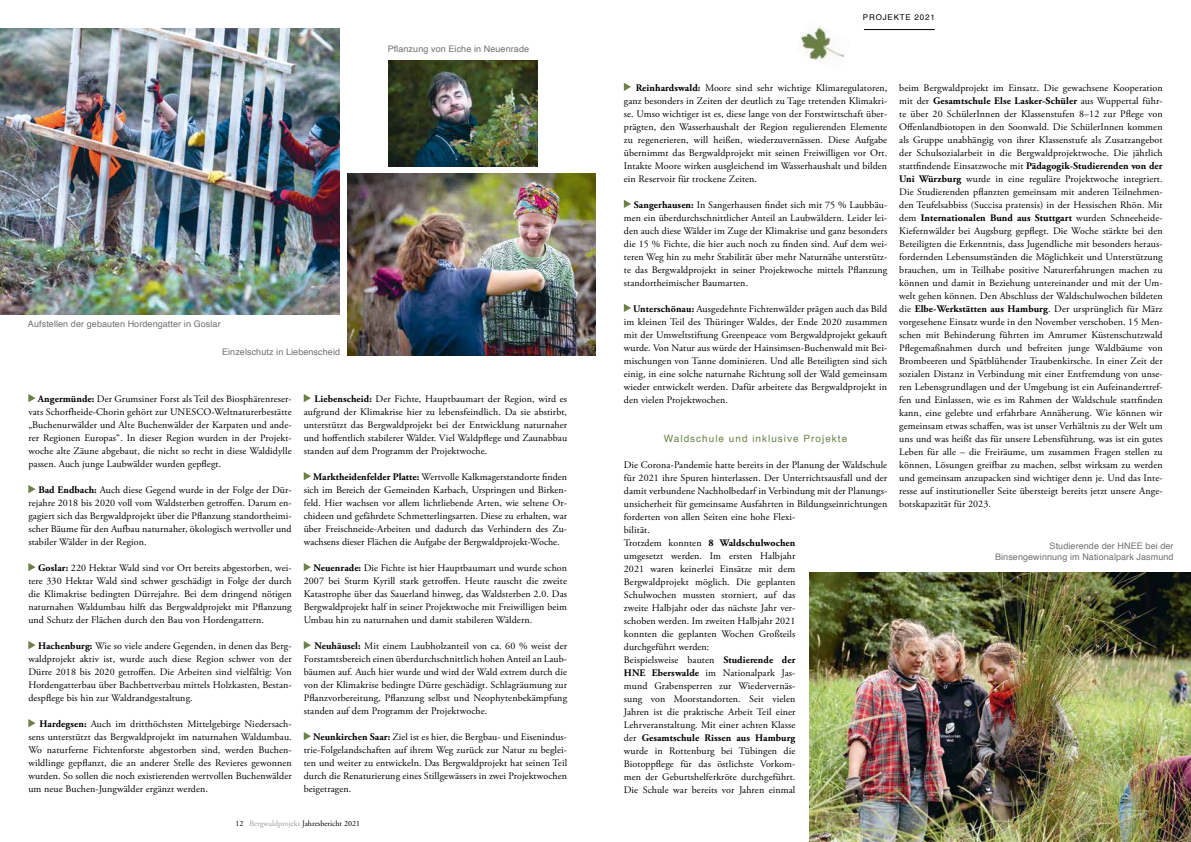
<style>
.page{position:relative;width:1191px;height:842px;background:#fff}
.page>*{position:absolute;margin:0;border:0;box-sizing:border-box;transform-origin:0 0}
.t1{font:10px/13px "Adobe Garamond Pro";letter-spacing:.01em;color:#000;text-align:justify}
.t2{font:10px "Helvetica";letter-spacing:.1em;color:#6b8147}
.t3{font:9px/11px "Helvetica";letter-spacing:.01em;color:#706f6f;text-align:right}
.t4{font:8px "Adobe Garamond";color:#000}
.t5{font:8px "Helvetica";letter-spacing:.1em;color:#000}
.s1{font-weight:700}
.s2{color:#9d9d9c}
</style>
<div class="page">
<svg style="left:28px;top:394px;width:8px;height:8px"></svg>
<svg style="left:28px;top:485px;width:8px;height:8px"></svg>
<svg style="left:28px;top:563px;width:8px;height:8px"></svg>
<svg style="left:28px;top:641px;width:8px;height:8px"></svg>
<svg style="left:28px;top:719px;width:8px;height:8px"></svg>
<img style="left:800px;top:26px;width:45px;height:38px">
<hr style="left:864px;top:29px;width:70px;height:1px;background:#000">
<svg style="left:624px;top:83px;width:7px;height:8px"></svg>
<svg style="left:624px;top:200px;width:7px;height:8px"></svg>
<svg style="left:624px;top:304px;width:7px;height:8px"></svg>
<img style="left:0;top:29px;width:340px;height:285px">
<img style="left:388px;top:60px;width:150px;height:107px">
<img style="left:347px;top:174px;width:249px;height:181px">
<svg style="left:304px;top:394px;width:7px;height:8px"></svg>
<svg style="left:304px;top:472px;width:7px;height:8px"></svg>
<svg style="left:304px;top:563px;width:7px;height:8px"></svg>
<svg style="left:304px;top:641px;width:7px;height:8px"></svg>
<svg style="left:304px;top:732px;width:7px;height:8px"></svg>
<img style="left:809px;top:572px;width:382px;height:270px">
<p class="t3" style="left:388px;top:44px;width:143px">Pflanzung von Eiche in Neuenrade</p>
<p class="t3" style="left:28px;top:319px;width:194px">Aufstellen der gebauten Hordengatter in Goslar</p>
<p class="t3" style="left:222px;top:346px;width:119px">Einzelschutz in Liebenscheid</p>
<p class="t1" style="left:28px;top:393px;width:265px;text-indent:10px"><span class="s1">Angermünde:</span> Der Grumsiner Forst als Teil des Biosphärenreser&shy;vats Schorfheide-Chorin gehört zur UNESCO-Weltnaturerbestätte „Buchenurwälder und Alte Buchenwälder der Karpaten und ande&shy;rer Regionen Europas“. In dieser Region wurden in der Projekt&shy;woche alte Zäune abgebaut, die nicht so recht in diese Waldidylle passen. Auch junge Laubwälder wurden gepflegt.</p>
<p class="t1" style="left:28px;top:484px;width:265px;text-indent:10px"><span class="s1">Bad Endbach:</span> Auch diese Gegend wurde in der Folge der Dür&shy;rejahre 2018 bis 2020 voll vom Waldsterben getroffen. Darum en&shy;gagiert sich das Bergwaldprojekt über die Pflanzung standortheimi&shy;scher Bäume für den Aufbau naturnaher, ökologisch wertvoller und stabiler Wälder in der Region.</p>
<p class="t1" style="left:28px;top:562px;width:265px;text-indent:10px"><span class="s1">Goslar:</span> 220 Hektar Wald sind vor Ort bereits abgestorben, wei&shy;tere 330 Hektar Wald sind schwer geschädigt in Folge der durch die Klimakrise bedingten Dürrejahre. Bei dem dringend nötigen naturnahen Waldumbau hilft das Bergwaldprojekt mit Pflanzung und Schutz der Flächen durch den Bau von Hordengattern.</p>
<p class="t1" style="left:28px;top:640px;width:265px;text-indent:10px"><span class="s1">Hachenburg:</span> Wie so viele andere Gegenden, in denen das Berg&shy;waldprojekt aktiv ist, wurde auch diese Region schwer von der Dürre 2018 bis 2020 getroffen. Die Arbeiten sind vielfältig: Von Hordengatterbau über Bachbettverbau mittels Holzkasten, Bestan&shy;despflege bis hin zur Waldrandgestaltung.</p>
<p class="t1" style="left:28px;top:718px;width:265px;text-indent:11px"><span class="s1">Hardegsen:</span> Auch im dritthöchsten Mittelgebirge Niedersach&shy;sens unterstützt das Bergwaldprojekt im naturnahen Waldumbau.<br>Wo naturferne Fichtenforste abgestorben sind, werden Buchen&shy;wildlinge gepflanzt, die an anderer Stelle des Revieres gewonnen wurden. So sollen die noch existierenden wertvollen Buchenwälder um neue Buchen-Jungwälder ergänzt werden.</p>
<p class="t1" style="left:304px;top:393px;width:265px;text-indent:11px"><span class="s1">Liebenscheid:</span> Der Fichte, Hauptbaumart der Region, wird es aufgrund der Klimakrise hier zu lebensfeindlich. Da sie abstirbt, unterstützt das Bergwaldprojekt bei der Entwicklung naturnaher und hoffentlich stabilerer Wälder. Viel Waldpflege und Zaunabbau standen auf dem Programm der Projektwoche.</p>
<p class="t1" style="left:304px;top:471px;width:265px;text-indent:9px"><span class="s1">Marktheidenfelder Platte:</span> Wertvolle Kalkmagerstandorte finden sich im Bereich der Gemeinden Karbach, Urspringen und Birken&shy;feld. Hier wachsen vor allem lichtliebende Arten, wie seltene Or&shy;chideen und gefährdete Schmetterlingsarten. Diese zu erhalten, war über Freischneide-Arbeiten und dadurch das Verhindern des Zu&shy;wachsens dieser Flächen die Aufgabe der Bergwaldprojekt-Woche.</p>
<p class="t1" style="left:304px;top:562px;width:265px;text-indent:10px"><span class="s1">Neuenrade:</span> Die Fichte ist hier Hauptbaumart und wurde schon 2007 bei Sturm Kyrill stark getroffen. Heute rauscht die zweite Katastrophe über das Sauerland hinweg, das Waldsterben 2.0. Das Bergwaldprojekt half in seiner Projektwoche mit Freiwilligen beim Umbau hin zu naturnahen und damit stabileren Wäldern.</p>
<p class="t1" style="left:304px;top:640px;width:265px;text-indent:11px"><span class="s1">Neuhäusel:</span> Mit einem Laubholzanteil von ca. 60 % weist der Forstamtsbereich einen überdurchschnittlich hohen Anteil an Laub&shy;bäumen auf. Auch hier wurde und wird der Wald extrem durch die von der Klimakrise bedingte Dürre geschädigt. Schlagräumung zur Pflanzvorbereitung, Pflanzung selbst und Neophytenbekämpfung standen auf dem Programm der Projektwoche.</p>
<p class="t1" style="left:304px;top:731px;width:265px;text-indent:9px"><span class="s1">Neunkirchen Saar:</span> Ziel ist es hier, die Bergbau- und Eisenindus&shy;trie-Folgelandschaften auf ihrem Weg zurück zur Natur zu beglei&shy;ten und weiter zu entwickeln. Das Bergwaldprojekt hat seinen Teil durch die Renaturierung eines Stillgewässers in zwei Projektwochen beigetragen.</p>
<p class="t4" style="left:235px;top:819px;width:126px">12 <span class="s2">Bergwaldprojekt</span> Jahresbericht 2021</p>
<p class="t5" style="left:863px;top:11px;width:73px">PROJEKTE 2021</p>
<p class="t1" style="left:624px;top:82px;width:265px;text-indent:12px"><span class="s1">Reinhardswald:</span> Moore sind sehr wichtige Klimaregulatoren, ganz besonders in Zeiten der deutlich zu Tage tretenden Klimakri&shy;se. Umso wichtiger ist es, diese lange von der Forstwirtschaft über&shy;prägten, den Wasserhaushalt der Region regulierenden Elemente zu regenerieren, will heißen, wiederzuvernässen. Diese Aufgabe übernimmt das Bergwaldprojekt mit seinen Freiwilligen vor Ort.<br>Intakte Moore wirken ausgleichend im Wasserhaushalt und bilden ein Reservoir für trockene Zeiten.</p>
<p class="t1" style="left:624px;top:199px;width:265px;text-indent:10px"><span class="s1">Sangerhausen:</span> In Sangerhausen findet sich mit 75 % Laubbäu&shy;men ein überdurchschnittlicher Anteil an Laubwäldern. Leider lei&shy;den auch diese Wälder im Zuge der Klimakrise und ganz besonders die 15 % Fichte, die hier auch noch zu finden sind. Auf dem wei&shy;teren Weg hin zu mehr Stabilität über mehr Naturnähe unterstütz&shy;te das Bergwaldprojekt in seiner Projektwoche mittels Pflanzung standortheimischer Baumarten.</p>
<p class="t1" style="left:624px;top:303px;width:265px;text-indent:9px"><span class="s1">Unterschönau:</span> Ausgedehnte Fichtenwälder prägen auch das Bild im kleinen Teil des Thüringer Waldes, der Ende 2020 zusammen mit der Umweltstiftung Greenpeace vom Bergwaldprojekt gekauft wurde. Von Natur aus würde der Hainsimsen-Buchenwald mit Bei&shy;mischungen von Tanne dominieren. Und alle Beteiligten sind sich einig, in eine solche naturnahe Richtung soll der Wald gemeinsam wieder entwickelt werden. Dafür arbeitete das Bergwaldprojekt in den vielen Projektwochen.</p>
<p class="t2" style="left:664px;top:431px;width:185px">Waldschule und inklusive Projekte</p>
<p class="t1" style="left:624px;top:459px;width:265px;text-align:left">Die Corona-Pandemie hatte bereits in der Planung der Waldschule für 2021 ihre Spuren hinterlassen. Der Unterrichtsausfall und der damit verbundene Nachholbedarf in Verbindung mit der Planungs&shy;unsicherheit für gemeinsame Ausfahrten in Bildungseinrichtungen forderten von allen Seiten eine hohe Flexi-<br>bilität.<br>Trotzdem konnten <span class="s1">8 Waldschulwochen<br></span>umgesetzt werden. Im ersten Halbjahr<br>2021 waren keinerlei Einsätze mit dem<br>Bergwaldprojekt möglich. Die geplanten<br>Schulwochen mussten storniert, auf das<br>zweite Halbjahr oder das nächste Jahr ver-<br>schoben werden. Im zweiten Halbjahr 2021<br>konnten die geplanten Wochen Großteils<br>durchgeführt werden:<br>Beispielsweise bauten <span class="s1">Studierende der<br>HNE Eberswalde</span> im Nationalpark Jas-<br>mund Grabensperren zur Wiedervernäs-<br>sung von Moorstandorten. Seit vielen<br>Jahren ist die praktische Arbeit Teil einer<br>Lehrveranstaltung. Mit einer achten Klasse<br>der <span class="s1">Gesamtschule Rissen aus Hamburg<br></span>wurde in Rottenburg bei Tübingen die<br>Biotoppflege für das östlichste Vorkom-<br>men der Geburtshelferkröte durchgeführt.<br>Die Schule war bereits vor Jahren einmal</p>
<p class="t1" style="left:899px;top:82px;width:265px">beim Bergwaldprojekt im Einsatz. Die gewachsene Kooperation mit der <span class="s1">Gesamtschule Else Lasker-Schüler</span> aus Wuppertal führ&shy;te über 20 SchülerInnen der Klassenstufen 8–12 zur Pflege von Offenlandbiotopen in den Soonwald. Die SchülerInnen kommen als Gruppe unabhängig von ihrer Klassenstufe als Zusatzangebot der Schulsozialarbeit in die Bergwaldprojektwoche. Die jährlich stattfindende Einsatzwoche mit <span class="s1">Pädagogik-Studierenden von der Uni Würzburg</span> wurde in eine reguläre Projektwoche integriert.<br>Die Studierenden pflanzten gemeinsam mit anderen Teilnehmen&shy;den Teufelsabbiss (Succisa pratensis) in der Hessischen Rhön. Mit dem <span class="s1">Internationalen Bund aus Stuttgart</span> wurden Schneeheide-Kiefernwälder bei Augsburg gepflegt. Die Woche stärkte bei den Beteiligten die Erkenntnis, dass Jugendliche mit besonders heraus&shy;fordernden Lebensumständen die Möglichkeit und Unterstützung brauchen, um in Teilhabe positive Naturerfahrungen machen zu können und damit in Beziehung untereinander und mit der Um&shy;welt gehen können. Den Abschluss der Waldschulwochen bildeten die <span class="s1">Elbe-Werkstätten aus Hamburg</span>. Der ursprünglich für März vorgesehene Einsatz wurde in den November verschoben. 15 Men&shy;schen mit Behinderung führten im Amrumer Küstenschutzwald Pflegemaßnahmen durch und befreiten junge Waldbäume von Brombeeren und Spätblühender Traubenkirsche. In einer Zeit der sozialen Distanz in Verbindung mit einer Entfremdung von unse&shy;ren Lebensgrundlagen und der Umgebung ist ein Aufeinandertref&shy;fen und Einlassen, wie es im Rahmen der Waldschule stattfinden kann, eine gelebte und erfahrbare Annäherung. Wie können wir gemeinsam etwas schaffen, was ist unser Verhältnis zu der Welt um uns und was heißt das für unsere Lebensführung, was ist ein gutes Leben für alle – die Freiräume, um zusammen Fragen stellen zu können, Lösungen greifbar zu machen, selbst wirksam zu werden und gemeinsam anzupacken sind wichtiger denn je. Und das Inte&shy;resse auf institutioneller Seite übersteigt bereits jetzt unsere Ange&shy;botskapazität für 2023.</p>
<p class="t3" style="left:995px;top:541px;width:180px">Studierende der HNEE bei der<br>Binsengewinnung im Nationalpark Jasmund</p>
</div>
